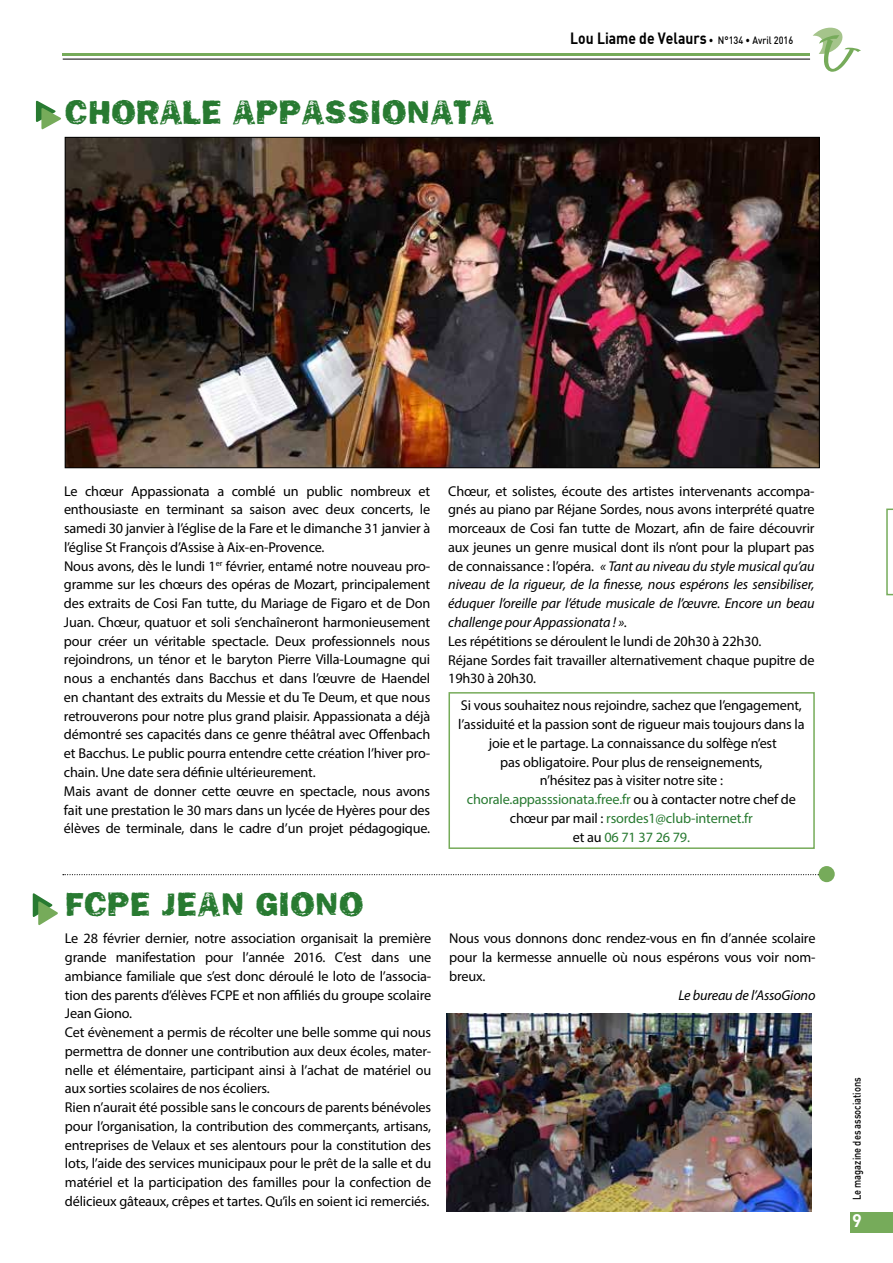
<style>
.page{position:relative;width:893px;height:1263px;background:#fff}
.page>*{position:absolute;margin:0;border:0;box-sizing:border-box;transform-origin:0 0}
.t1{font:34.8px "Frankie";color:#287a31}
.t2{font:700 18px "DIN";color:#fff}
.t3{font:700 16.05px "DIN";color:#000;scale:.87 1}
.t4{font:14.25px/18.8px "Myriad Pro";letter-spacing:-.01em;color:#000}
.t5{font:italic 14.25px "Myriad Pro";letter-spacing:-.01em;color:#000}
.t6{font:500 10.95px "DIN";color:#000;scale:.84 1}
.s1{font-weight:500;font-size:10.5px}
.s2{font-style:italic}
.s3{color:#287a31}
</style>
<div class="page">
<svg style="left:813px;top:27px;width:48px;height:45px"></svg>
<div style="left:850px;top:1212px;width:43px;height:21px;background:#76ab5a"></div>
<hr style="left:63px;top:53px;width:747px;height:3px;background:#76ab5a">
<hr style="left:63px;top:59px;width:747px;height:1px;background:#000">
<svg style="left:36px;top:100px;width:25px;height:30px"></svg>
<svg style="left:33px;top:893px;width:25px;height:32px"></svg>
<svg style="left:886px;top:508px;width:7px;height:87px"></svg>
<svg style="left:63px;top:874px;width:756px;height:1px"></svg>
<div style="left:819px;top:866px;width:16px;height:16px;background:#76ab5a;border-radius:50%"></div>
<div style="left:448px;top:692px;width:367px;height:157px;border:2px solid #76ab5a"></div>
<img style="left:67px;top:139px;width:750px;height:327px">
<img style="left:446px;top:1013px;width:366px;height:199px">
<h1 class="t1" style="left:65px;top:92px;width:431px">CHORALE APPASS ION ATA</h1>
<p class="t3" style="left:570px;top:30px;width:258px">Lou Liame de Velaurs <span class="s1">• N°134 • Avril 2016</span></p>
<p class="t4" style="left:64px;top:481px;width:368px">Le chœur Appassionata a comblé un public nombreux et enthousiaste en terminant sa saison avec deux concerts, le samedi 30 janvier à l’église de la Fare et le dimanche 31 janvier à l’église St François d’Assise à Aix-en-Provence.<br>Nous avons, dès le lundi 1<sup>er</sup> février, entamé notre nouveau pro&shy;gramme sur les chœurs des opéras de Mozart, principalement des extraits de Cosi Fan tutte, du Mariage de Figaro et de Don Juan. Chœur, quatuor et soli s’enchaîneront harmonieusement pour créer un véritable spectacle. Deux professionnels nous rejoindrons, un ténor et le baryton Pierre Villa-Loumagne qui nous a enchantés dans Bacchus et dans l’œuvre de Haendel en chantant des extraits du Messie et du Te Deum, et que nous retrouverons pour notre plus grand plaisir. Appassionata a déjà démontré ses capacités dans ce genre théâtral avec Offenbach et Bacchus. Le public pourra entendre cette création l’hiver pro&shy;chain. Une date sera définie ultérieurement.<br>Mais avant de donner cette œuvre en spectacle, nous avons fait une prestation le 30 mars dans un lycée de Hyères pour des élèves de terminale, dans le cadre d’un projet pédagogique.</p>
<p class="t4" style="left:448px;top:481px;width:368px">Chœur, et solistes, écoute des artistes intervenants accompa&shy;gnés au piano par Réjane Sordes, nous avons interprété quatre morceaux de Cosi fan tutte de Mozart, afin de faire découvrir aux jeunes un genre musical dont ils n’ont pour la plupart pas de connaissance : l’opéra. <span class="s2">« Tant au niveau du style musical qu’au niveau de la rigueur, de la finesse, nous espérons les sensibiliser, éduquer l’oreille par l’étude musicale de l’œuvre. Encore un beau challenge pour Appassionata ! »</span>.<br>Les répétitions se déroulent le lundi de 20h30 à 22h30.<br>Réjane Sordes fait travailler alternativement chaque pupitre de 19h30 à 20h30.</p>
<p class="t4" style="left:458px;top:696px;width:348px;text-align:center">Si vous souhaitez nous rejoindre, sachez que l’engagement, l’assiduité et la passion sont de rigueur mais toujours dans la joie et le partage. La connaissance du solfège n’est<br>pas obligatoire. Pour plus de renseignements,<br>n’hésitez pas à visiter notre site : <span class="s3">chorale.appasssionata.free.fr</span> ou à contacter notre chef de chœur par mail : <span class="s3">rsordes1@club-internet.fr<br></span>et au <span class="s3">06 71 37 26 79.</span></p>
<h1 class="t1" style="left:65px;top:884px;width:300px">FCPE JEAN GIONO</h1>
<p class="t4" style="left:65px;top:929px;width:368px">Le 28 février dernier, notre association organisait la première grande manifestation pour l’année 2016. C’est dans une ambiance familiale que s’est donc déroulé le loto de l’associa&shy;tion des parents d’élèves FCPE et non affiliés du groupe scolaire Jean Giono.<br>Cet évènement a permis de récolter une belle somme qui nous permettra de donner une contribution aux deux écoles, mater&shy;nelle et élémentaire, participant ainsi à l’achat de matériel ou aux sorties scolaires de nos écoliers.<br>Rien n’aurait été possible sans le concours de parents bénévoles pour l’organisation, la contribution des commerçants, artisans, entreprises de Velaux et ses alentours pour la constitution des lots, l’aide des services municipaux pour le prêt de la salle et du matériel et la participation des familles pour la confection de délicieux gâteaux, crêpes et tartes. Qu’ils en soient ici remerciés.</p>
<p class="t4" style="left:449px;top:929px;width:368px;text-align:justify">Nous vous donnons donc rendez-vous en fin d’année scolaire pour la kermesse annuelle où nous espérons vous voir nom&shy;breux.</p>
<p class="t5" style="left:678px;top:986px;width:139px">Le bureau de l’AssoGiono</p>
<p class="t6" style="left:852px;top:1200px;width:148px;rotate:-90deg">Le magazine des associations</p>
<p class="t2" style="left:852px;top:1211px;width:11px">9</p>
</div>
